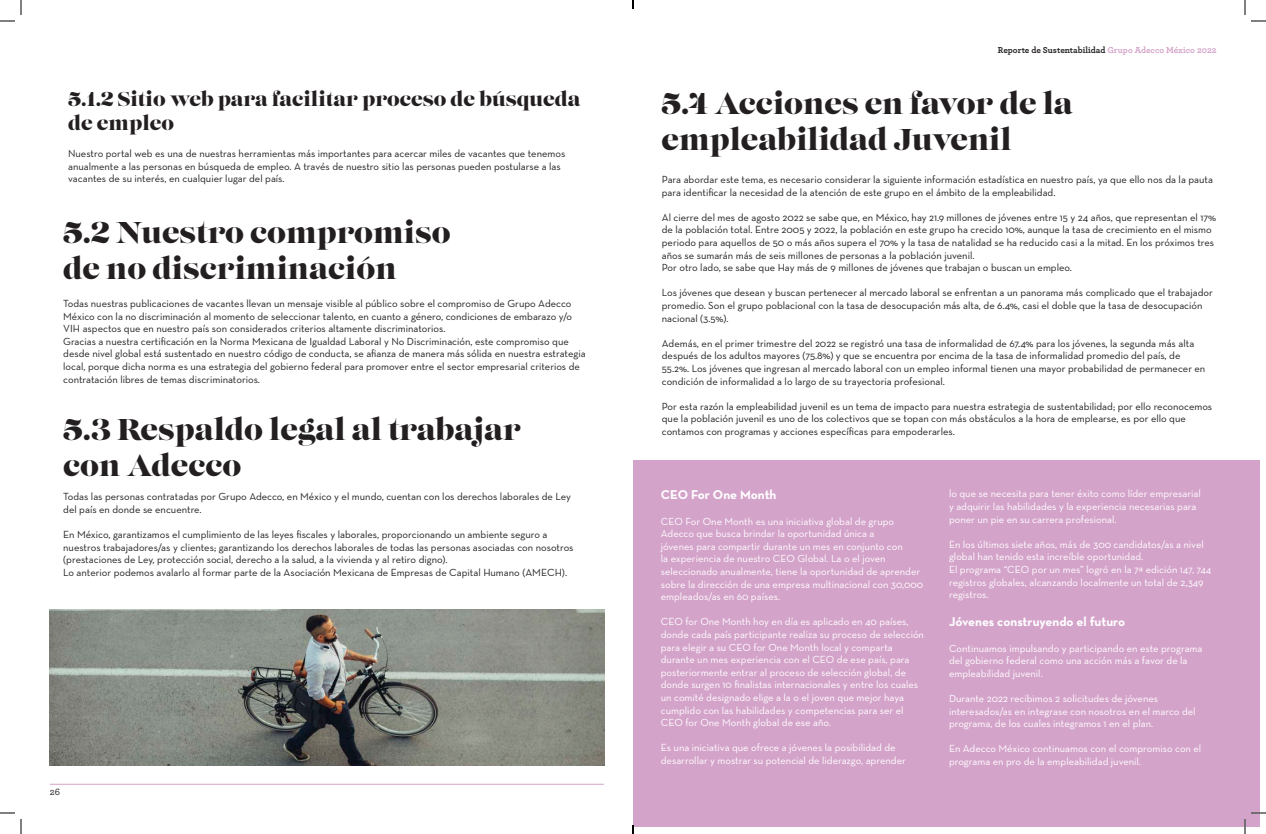
<style>
.page{position:relative;width:1266px;height:834px;background:#fff}
.page>*{position:absolute;margin:0;border:0;box-sizing:border-box;transform-origin:0 0}
.t1{font:30px/36px "Lust";color:#231f20}
.t2{font:20px/24px "Lust";color:#231f20}
.t3{font:700 13px "Neutraface Text";color:#fff}
.t4{font:10.5px/12.6px "Neutraface Text";color:#231f20}
.t5{font:10.5px/12.6px "Neutraface Text";color:#fff}
.t6{font:500 10px "Archer";color:#231f20}
.t7{font:700 9px "Archer";color:#231f20}
.s1{color:#d4a3ca}
</style>
<div class="page">
<hr style="left:50px;top:784px;width:554px;height:1px;background:#d4a3ca">
<div style="left:633px;top:460px;width:626px;height:367px;background:#d4a3ca"></div>
<img style="left:49px;top:609px;width:556px;height:156px">
<svg style="left:0;top:0;width:22px;height:22px"></svg>
<svg style="left:0;top:812px;width:22px;height:22px"></svg>
<svg style="left:1244px;top:0;width:22px;height:22px"></svg>
<svg style="left:1244px;top:812px;width:22px;height:22px"></svg>
<svg style="left:632px;top:0;width:2px;height:9px"></svg>
<svg style="left:632px;top:825px;width:2px;height:9px"></svg>
<h2 class="t2" style="left:68px;top:88px;width:514px">5.1.2 Sitio web para facilitar proceso de búsqueda de empleo</h2>
<p class="t4" style="left:68px;top:147px;width:499px">Nuestro portal web es una de nuestras herramientas más importantes para acercar miles de vacantes que tenemos anualmente a las personas en búsqueda de empleo. A través de nuestro sitio las personas pueden postularse a las vacantes de su interés, en cualquier lugar del país.</p>
<h1 class="t1" style="left:63px;top:216px;width:389px">5.2 Nuestro compromiso de no discriminación</h1>
<p class="t4" style="left:63px;top:297px;width:524px">Todas nuestras publicaciones de vacantes llevan un mensaje visible al público sobre el compromiso de Grupo Adecco México con la no discriminación al momento de seleccionar talento, en cuanto a género, condiciones de embarazo y/o VIH aspectos que en nuestro país son considerados criterios altamente discriminatorios.<br>Gracias a nuestra certificación en la Norma Mexicana de Igualdad Laboral y No Discriminación, este compromiso que desde nivel global está sustentado en nuestro código de conducta, se afianza de manera más sólida en nuestra estrategia local, porque dicha norma es una estrategia del gobierno federal para promover entre el sector empresarial criterios de contratación libres de temas discriminatorios.</p>
<h1 class="t1" style="left:63px;top:413px;width:459px">5.3 Respaldo legal al trabajar con Adecco</h1>
<p class="t4" style="left:63px;top:490px;width:509px">Todas las personas contratadas por Grupo Adecco, en México y el mundo, cuentan con los derechos laborales de Ley del país en donde se encuentre.</p>
<p class="t4" style="left:63px;top:528px;width:512px">En México, garantizamos el cumplimiento de las leyes fiscales y laborales, proporcionando un ambiente seguro a nuestros trabajadores/as y clientes; garantizando los derechos laborales de todas las personas asociadas con nosotros (prestaciones de Ley, protección social, derecho a la salud, a la vivienda y al retiro digno).<br>Lo anterior podemos avalarlo al formar parte de la Asociación Mexicana de Empresas de Capital Humano (AMECH).</p>
<p class="t6" style="left:50px;top:785px;width:12px">26</p>
<p class="t7" style="left:998px;top:43px;width:220px">Reporte de Sustentabilidad <span class="s1">Grupo Adecco México 2022</span></p>
<h1 class="t1" style="left:661px;top:87px;width:413px">5.4 Acciones en favor de la empleabilidad Juvenil</h1>
<p class="t4" style="left:662px;top:173px;width:553px">Para abordar este tema, es necesario considerar la siguiente información estadística en nuestro país, ya que ello nos da la pauta para identificar la necesidad de la atención de este grupo en el ámbito de la empleabilidad.</p>
<p class="t4" style="left:662px;top:211px;width:556px">Al cierre del mes de agosto 2022 se sabe que, en México, hay 21.9 millones de jóvenes entre 15 y 24 años, que representan el 17% de la población total. Entre 2005 y 2022, la población en este grupo ha crecido 10%, aunque la tasa de crecimiento en el mismo periodo para aquellos de 50 o más años supera el 70% y la tasa de natalidad se ha reducido casi a la mitad. En los próximos tres años se sumarán más de seis millones de personas a la población juvenil.<br>Por otro lado, se sabe que Hay más de 9 millones de jóvenes que trabajan o buscan un empleo.</p>
<p class="t4" style="left:662px;top:286px;width:553px">Los jóvenes que desean y buscan pertenecer al mercado laboral se enfrentan a un panorama más complicado que el trabajador promedio. Son el grupo poblacional con la tasa de desocupación más alta, de 6.4%, casi el doble que la tasa de desocupación nacional (3.5%).</p>
<p class="t4" style="left:662px;top:337px;width:545px">Además, en el primer trimestre del 2022 se registró una tasa de informalidad de 67.4% para los jóvenes, la segunda más alta después de los adultos mayores (75.8%) y que se encuentra por encima de la tasa de informalidad promedio del país, de 55.2%. Los jóvenes que ingresan al mercado laboral con un empleo informal tienen una mayor probabilidad de permanecer en condición de informalidad a lo largo de su trayectoria profesional.</p>
<p class="t4" style="left:662px;top:400px;width:552px">Por esta razón la empleabilidad juvenil es un tema de impacto para nuestra estrategia de sustentabilidad; por ello reconocemos que la población juvenil es uno de los colectivos que se topan con más obstáculos a la hora de emplearse, es por ello que contamos con programas y acciones específicas para empoderarles.</p>
<p class="t3" style="left:661px;top:487px;width:117px">CEO For One Month</p>
<p class="t5" style="left:661px;top:515px;width:264px">CEO For One Month es una iniciativa global de grupo Adecco que busca brindar la oportunidad única a<br>jóvenes para compartir durante un mes en conjunto con<br>la experiencia de nuestro CEO Global. La o el joven seleccionado anualmente, tiene la oportunidad de aprender sobre la dirección de una empresa multinacional con 30,000 empleados/as en 60 países.</p>
<p class="t5" style="left:661px;top:615px;width:265px">CEO for One Month hoy en día es aplicado en 40 países, donde cada país participante realiza su proceso de selección para elegir a su CEO for One Month local y comparta durante un mes experiencia con el CEO de ese país, para posteriormente entrar al proceso de selección global, de donde surgen 10 finalistas internacionales y entre los cuales un comité designado elige a la o el joven que mejor haya cumplido con las habilidades y competencias para ser el CEO for One Month global de ese año.</p>
<p class="t5" style="left:661px;top:741px;width:247px">Es una iniciativa que ofrece a jóvenes la posibilidad de desarrollar y mostrar su potencial de liderazgo, aprender</p>
<p class="t5" style="left:949px;top:487px;width:253px">lo que se necesita para tener éxito como líder empresarial y adquirir las habilidades y la experiencia necesarias para poner un pie en su carrera profesional.</p>
<p class="t5" style="left:949px;top:538px;width:264px">En los últimos siete años, más de 300 candidatos/as a nivel global han tenido esta increíble oportunidad.<br>El programa “CEO por un mes” logró en la 7ª edición 147, 744 registros globales, alcanzando localmente un total de 2,349 registros.</p>
<p class="t3" style="left:949px;top:614px;width:178px">Jóvenes construyendo el futuro</p>
<p class="t5" style="left:949px;top:642px;width:255px">Continuamos impulsando y participando en este programa del gobierno federal como una acción más a favor de la empleabilidad juvenil.</p>
<p class="t5" style="left:949px;top:692px;width:248px">Durante 2022 recibimos 2 solicitudes de jóvenes interesados/as en integrase con nosotros en el marco del programa, de los cuales integramos 1 en el plan.</p>
<p class="t5" style="left:949px;top:742px;width:254px">En Adecco México continuamos con el compromiso con el programa en pro de la empleabilidad juvenil.</p>
</div>
